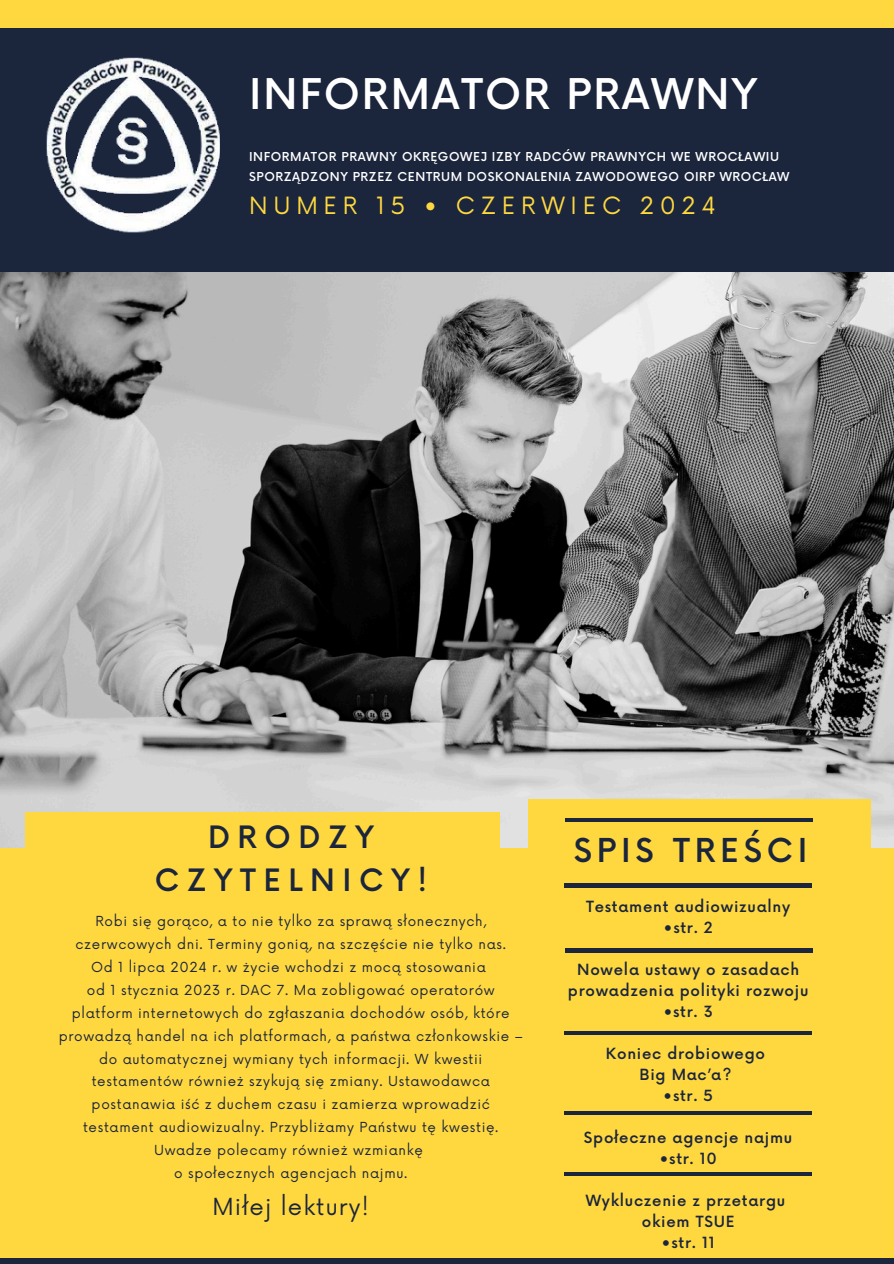
<style>
.page{position:relative;width:894px;height:1264px;background:#fff}
.page>*{position:absolute;margin:0;border:0;box-sizing:border-box;transform-origin:0 0}
.t1{font:500 41.25px "Now";letter-spacing:.05em;color:#fff}
.t2{font:500 32.1px "Now";letter-spacing:.15em;color:#1b253c}
.t3{font:500 30px/42.8px "Now";letter-spacing:.25em;color:#1b253c;text-align:center}
.t4{font:23.1px "Now";letter-spacing:.25em;color:#ffd840}
.t5{font:22.95px "Now";letter-spacing:.05em;color:#1b253c}
.t6{font:500 15px/21px "Now";letter-spacing:.05em;color:#1b253c;text-align:center}
.t7{font:13.5px/23px "Now";letter-spacing:.05em;color:#1b253c;text-align:center}
.t8{font:500 12px "Now";letter-spacing:.05em;color:#fff}
</style>
<div class="page">
<div style="left:0;top:0;width:893px;height:1263px;background:#ffd840"></div>
<img style="left:0;top:272px;width:893px;height:575px">
<div style="left:0;top:28px;width:893px;height:244px;background:#1b253c"></div>
<div style="left:528px;top:798px;width:342px;height:465px;background:#ffd840"></div>
<hr style="left:565px;top:948px;width:247px;height:4px;background:#1b253c">
<hr style="left:565px;top:818px;width:247px;height:4px;background:#1b253c">
<svg style="left:564px;top:1111px;width:247px;height:3px"></svg>
<div style="left:0;top:1258px;width:893px;height:5px;background:#1b253c"></div>
<div style="left:25px;top:812px;width:474px;height:84px;background:#ffd840"></div>
<img style="left:46px;top:57px;width:174px;height:176px">
<hr style="left:564px;top:883px;width:247px;height:4px;background:#1b253c">
<hr style="left:564px;top:1031px;width:247px;height:3px;background:#1b253c">
<hr style="left:564px;top:1172px;width:247px;height:3px;background:#1b253c">
<h1 class="t1" style="left:249px;top:72px;width:510px">INFORMATOR PRAWNY</h1>
<p class="t8" style="left:249px;top:150px;width:531px">INFORMATOR PRAWNY OKRĘGOWEJ IZBY RADCÓW PRAWNYCH WE WROCŁAWIU</p>
<p class="t8" style="left:249px;top:170px;width:541px">SPORZĄDZONY PRZEZ CENTRUM DOSKONALENIA ZAWODOWEGO OIRP WROCŁAW</p>
<h3 class="t4" style="left:249px;top:192px;width:468px">NUMER 15 • CZERWIEC 2024</h3>
<h5 class="t3" style="left:155px;top:817px;width:274px">DRODZY<br>CZYTELNICY!</h5>
<p class="t7" style="left:59px;top:910px;width:465px">Robi się gorąco, a to nie tylko za sprawą słonecznych, czerwcowych dni. Terminy gonią, na szczęście nie tylko nas.<br>Od 1 lipca 2024 r. w życie wchodzi z mocą stosowania<br>od 1 stycznia 2023 r. DAC 7. Ma zobligować operatorów platform internetowych do zgłaszania dochodów osób, które prowadzą handel na ich platformach, a państwa członkowskie – do automatycznej wymiany tych informacji. W kwestii testamentów również szykują się zmiany. Ustawodawca postanawia iść z duchem czasu i zamierza wprowadzić testament audiowizualny. Przybliżamy Państwu tę kwestię.<br>Uwadze polecamy również wzmiankę<br>o społecznych agencjach najmu.</p>
<p class="t5" style="left:212px;top:1193px;width:158px">Miłej lektury!</p>
<h6 class="t2" style="left:573px;top:833px;width:235px">SPIS TREŚCI</h6>
<h4 class="t6" style="left:586px;top:897px;width:206px">Testament audiowizualny</h4>
<h4 class="t6" style="left:663px;top:918px;width:51px">•str. 2</h4>
<h2 class="t6" style="left:567px;top:960px;width:242px">Nowela ustawy o zasadach prowadzenia polityki rozwoju</h2>
<h2 class="t6" style="left:663px;top:1002px;width:51px">•str. 3</h2>
<p class="t6" style="left:605px;top:1044px;width:160px">Koniec drobiowego<br>Big Mac’a?</p>
<p class="t6" style="left:663px;top:1086px;width:51px">•str. 5</p>
<p class="t6" style="left:583px;top:1128px;width:210px">Społeczne agencje najmu</p>
<p class="t6" style="left:659px;top:1149px;width:59px">•str. 10</p>
<h2 class="t6" style="left:585px;top:1191px;width:201px">Wykluczenie z przetargu okiem TSUE</h2>
<h2 class="t6" style="left:661px;top:1233px;width:55px">•str. 11</h2>
</div>
